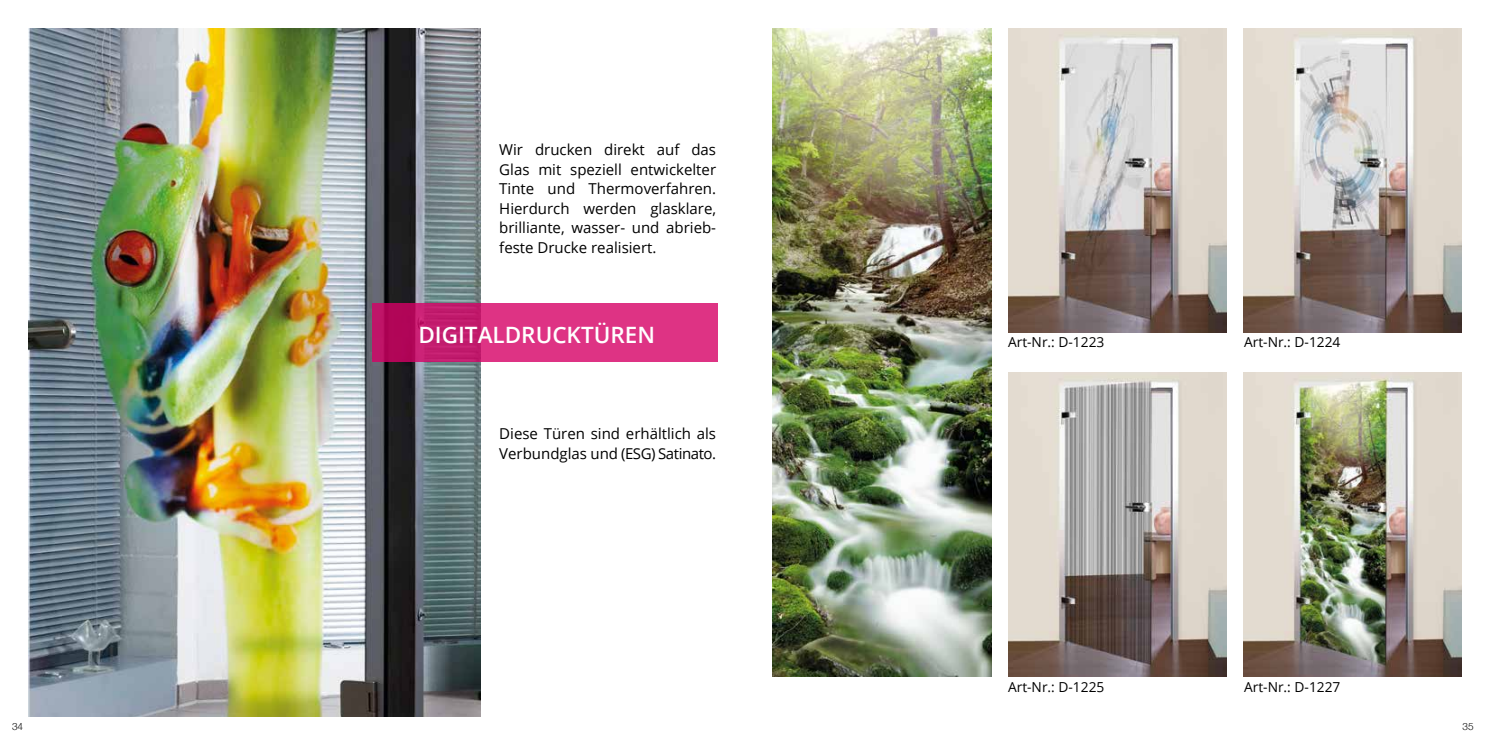
<style>
.page{position:relative;width:1489px;height:745px;background:#fff}
.page>*{position:absolute;margin:0;border:0;box-sizing:border-box;transform-origin:0 0}
.t1{font:600 22.5px "Open Sans";color:#fff}
.t2{font:15px/19.5px "Open Sans";color:#000;text-align:justify}
.t3{font:13.75px "Open Sans";color:#000}
.t4{font:300 10px "Helvetica Neue";color:#000}
</style>
<div class="page">
<img style="left:28px;top:28px;width:453px;height:688px">
<svg style="left:372px;top:303px;width:345px;height:58px;background:#d3297a"></svg>
<img style="left:1008px;top:28px;width:218px;height:304px">
<img style="left:1243px;top:28px;width:218px;height:304px">
<img style="left:1008px;top:372px;width:218px;height:304px">
<img style="left:1243px;top:372px;width:218px;height:304px">
<img style="left:772px;top:28px;width:219px;height:648px">
<p class="t2" style="left:499px;top:139px;width:218px">Wir drucken direkt auf das Glas mit speziell entwickelter Tinte und Thermoverfahren.<br>Hierdurch werden glasklare, brilliante, wasser- und abrieb&shy;feste Drucke realisiert.</p>
<h1 class="t1" style="left:418px;top:319px;width:102px">DIG ITALDRU</h1>
<h1 class="t1" style="left:552px;top:319px;width:104px">CKTÜREN</h1>
<p class="t2" style="left:499px;top:423px;width:218px">Diese Türen sind erhältlich als<br>Verbundglas und (ESG) Satinato.</p>
<p class="t3" style="left:1007px;top:332px;width:98px">Art-Nr.: D-1223</p>
<p class="t3" style="left:1243px;top:332px;width:98px">Art-Nr.: D-1224</p>
<p class="t3" style="left:1007px;top:676px;width:98px">Art-Nr.: D-1225</p>
<p class="t3" style="left:1243px;top:676px;width:98px">Art-Nr.: D-1227</p>
<p class="t4" style="left:12px;top:719px;width:13px">34</p>
<p class="t4" style="left:1462px;top:719px;width:13px">35</p>
</div>
